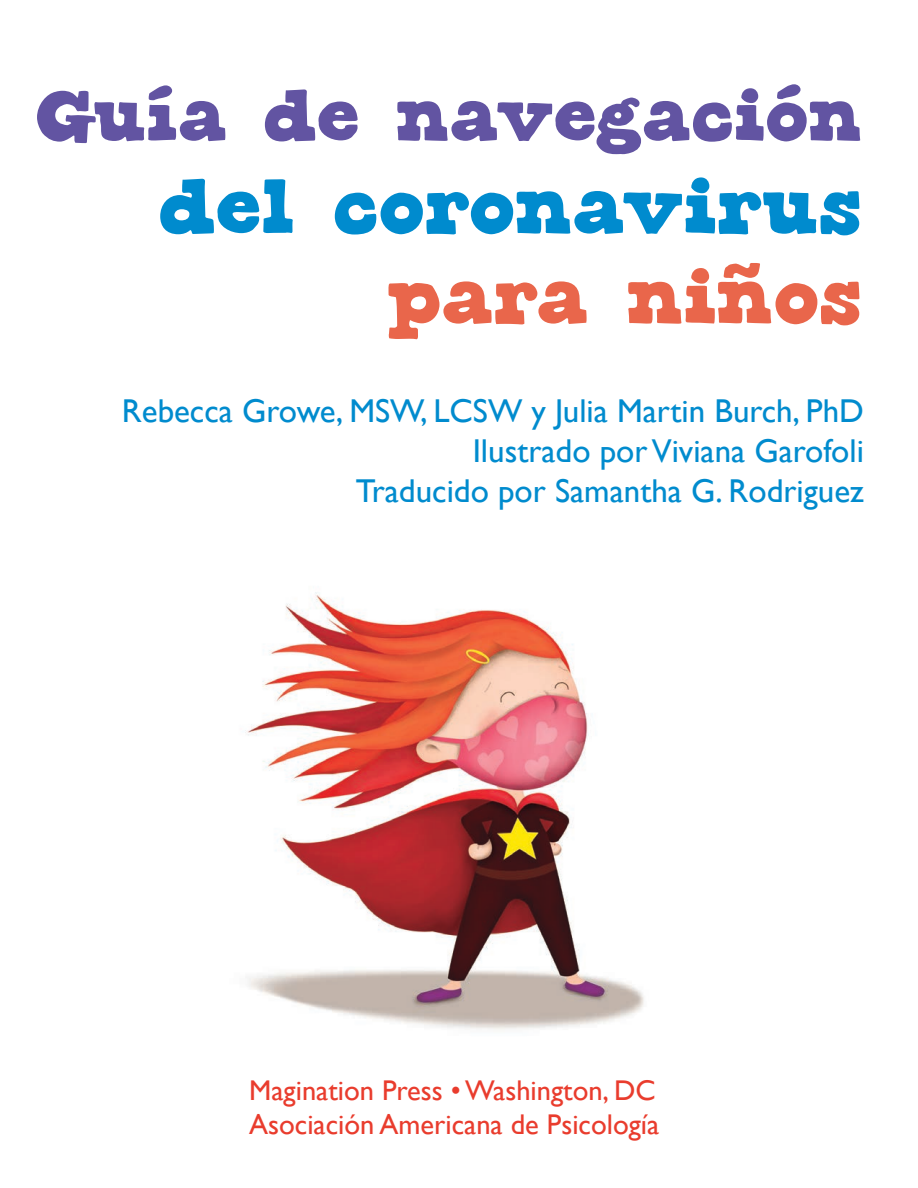
<style>
.page{position:relative;width:918px;height:1188px;background:#fff}
.page>*{position:absolute;margin:0;border:0;box-sizing:border-box;transform-origin:0 0}
.t1{font:86.4px "Corn Dog";color:#008bce}
.t2{font:85.5px "Corn Dog";color:#e9664b}
.t3{font:80.85px "Corn Dog";color:#6254a2}
.t4{font:33px "Gill Sans";color:#008bce}
.t5{font:28.5px "Gill Sans";color:#e93c2d}
</style>
<div class="page">
<img style="left:245px;top:592px;width:399px;height:438px">
<p class="t3" style="left:37px;top:71px;width:828px">Guía de navegación</p>
<p class="t1" style="left:160px;top:159px;width:705px">del coronavirus</p>
<p class="t2" style="left:389px;top:250px;width:477px">para niños</p>
<p class="t4" style="left:122px;top:392px;width:744px">Rebecca Growe, MSW, LCSW y Julia Martin Burch, PhD</p>
<p class="t4" style="left:473px;top:432px;width:393px">Ilustrado por Viviana Garofoli</p>
<p class="t4" style="left:356px;top:471px;width:510px">Traducido por Samantha G. Rodriguez</p>
<p class="t5" style="left:249px;top:1074px;width:408px">Magination Press • Washington, DC</p>
<p class="t5" style="left:249px;top:1108px;width:412px">Asociación Americana de Psicología</p>
</div>
